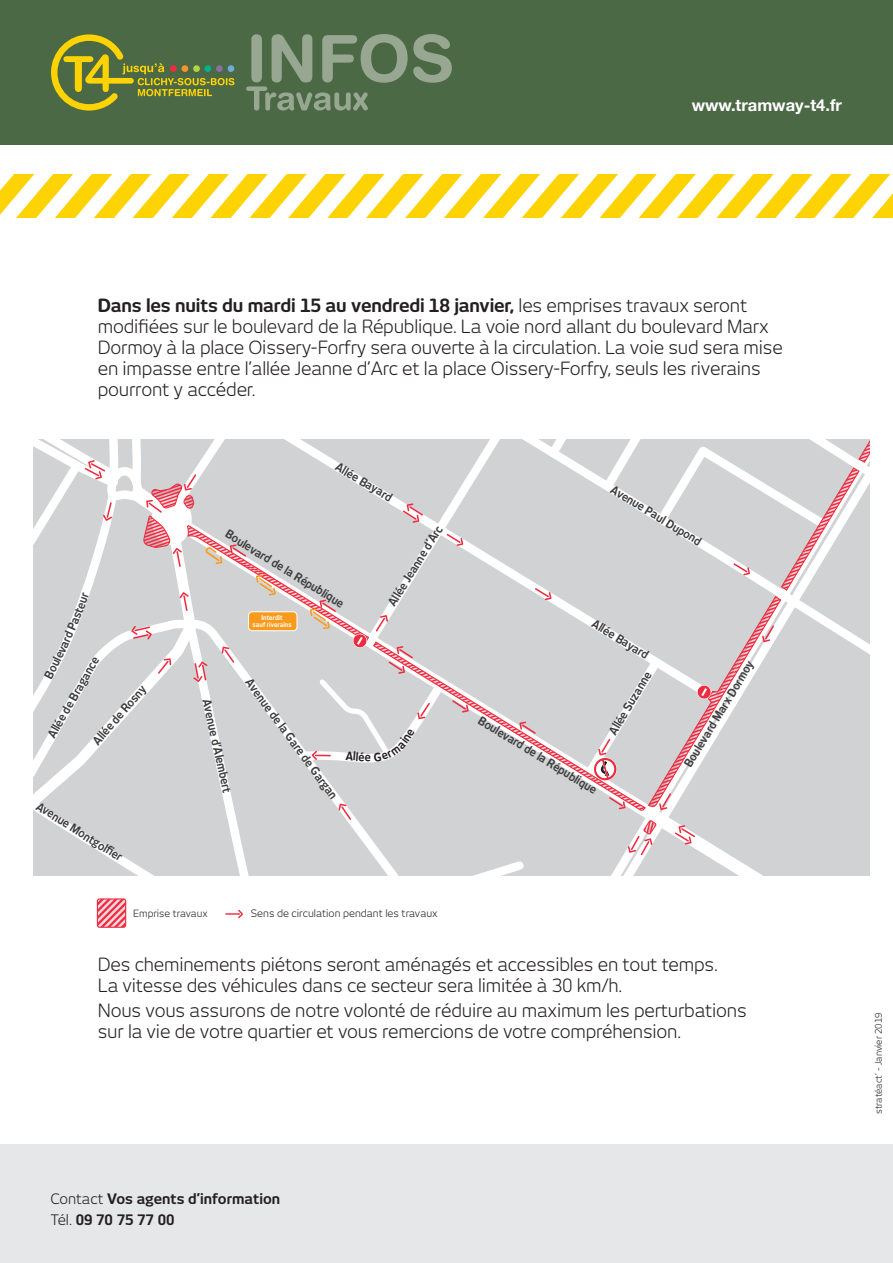
<style>
.page{position:relative;width:893px;height:1263px;background:#fff}
.page>*{position:absolute;margin:0;border:0;box-sizing:border-box;transform-origin:0 0}
.Body{font:18px/21px "New June";letter-spacing:-.01em;color:#231f20}
.t1{font:700 16.5px "Helvetica Neue";color:#fff}
.t2{font:700 14.25px/21px "New June";color:#231f20}
.t3{font:700 11.7px "New June";color:#3e3e3f;scale:.9 1}
.t4{font:700 11.7px "New June";color:#231f20;scale:.9 1}
.t5{font:10.2px "New June";color:#231f20}
.t6{font:9.9px "New June";color:#231f20}
.t7{font:9px "New June";color:#231f20}
.t8{font:700 6.6px/6.9px "New June";color:#fff;text-align:center;scale:.9 1}
.s1{font-weight:700}
.s2{font-weight:400}
</style>
<div class="page">
<div style="left:0;top:0;width:893px;height:145px;background:#4c6946"></div>
<svg style="left:51px;top:34px;width:183px;height:77px"></svg>
<svg style="left:246px;top:34px;width:206px;height:76px"></svg>
<svg style="left:0;top:175px;width:893px;height:42px"></svg>
<div style="left:0;top:1144px;width:893px;height:119px;background:#e6e7e9"></div>
<svg style="left:97px;top:899px;width:29px;height:28px"></svg>
<div style="left:97px;top:898px;width:29px;height:30px;border:1px solid #ed2c41;border-radius:2px"></div>
<svg style="left:225px;top:910px;width:18px;height:8px"></svg>
<svg style="left:34px;top:439px;width:836px;height:437px;background:#d7d3d5"></svg>
<p class="t1" style="left:692px;top:92px;width:152px">www.tramway-t4.fr</p>
<p class="Body" style="left:98px;top:294px;width:686px"><span class="s1">Dans les nuits du mardi 15 au vendredi 18 janvier,</span> les emprises travaux seront modifiées sur le boulevard de la République. La voie nord allant du boulevard Marx Dormoy à la place Oissery-Forfry sera ouverte à la circulation. La voie sud sera mise en impasse entre l’allée Jeanne d’Arc et la place Oissery-Forfry, seuls les riverains pourront y accéder.</p>
<p class="t3" style="left:340px;top:460px;width:72px;rotate:31deg">Allée Bayard</p>
<p class="t3" style="left:231px;top:527px;width:153px;rotate:32deg">Boulevard de la République</p>
<p class="t3" style="left:385px;top:601px;width:104px;rotate:-58deg">Allée Jeanne d’Arc</p>
<p class="t3" style="left:45px;top:733px;width:96px;rotate:-60deg">Allée de Braganc</p>
<p class="t3" style="left:90px;top:738px;width:84px;rotate:-49deg">Allée de Rosny</p>
<p class="t3" style="left:41px;top:799px;width:112px;rotate:32deg">Avenue Montgolfi er</p>
<p class="t8" style="left:253px;top:614px;width:45px">Interdit<br>sauf riverains</p>
<p class="t3" style="left:213px;top:698px;width:108px;rotate:77deg">Avenue d’Alembert</p>
<p class="t3" style="left:254px;top:675px;width:164px;rotate:54deg">Avenue de la Gare de Gargan</p>
<p class="t4" style="left:346px;top:749px;width:29px;rotate:4deg">Allée</p>
<p class="t6" style="left:133px;top:908px;width:76px">Emprise travaux</p>
<p class="t5" style="left:251px;top:908px;width:188px">Sens de circulation pendant les travaux</p>
<p class="t3" style="left:615px;top:483px;width:117px;rotate:31deg">Avenue Paul Dupond</p>
<p class="t3" style="left:597px;top:617px;width:72px;rotate:31deg">Allée Bayard</p>
<p class="t3" style="left:606px;top:730px;width:81px;rotate:-59deg">Allée Suzanne</p>
<p class="t3" style="left:681px;top:763px;width:137px;rotate:-59deg">Boulevard Marx Dormoy</p>
<p class="t3" style="left:483px;top:713px;width:153px;rotate:32deg">Boulevard de la République</p>
<p class="Body" style="left:98px;top:953px;width:621px">Des cheminements piétons seront aménagés et accessibles en tout temps.<br>La vitesse des véhicules dans ce secteur sera limitée à 30 km/h.</p>
<p class="Body" style="left:98px;top:1000px;width:650px">Nous vous assurons de notre volonté de réduire au maximum les perturbations sur la vie de votre quartier et vous remercions de votre compréhension.</p>
<p class="t7" style="left:873px;top:1114px;width:103px;rotate:-90deg">stratéact’ - Janvier 2019</p>
<p class="t2" style="left:50px;top:1188px;width:231px"><span class="s2">Contact</span> Vos agents d’information<br><span class="s2">Tél.</span> 09 70 75 77 00</p>
</div>
